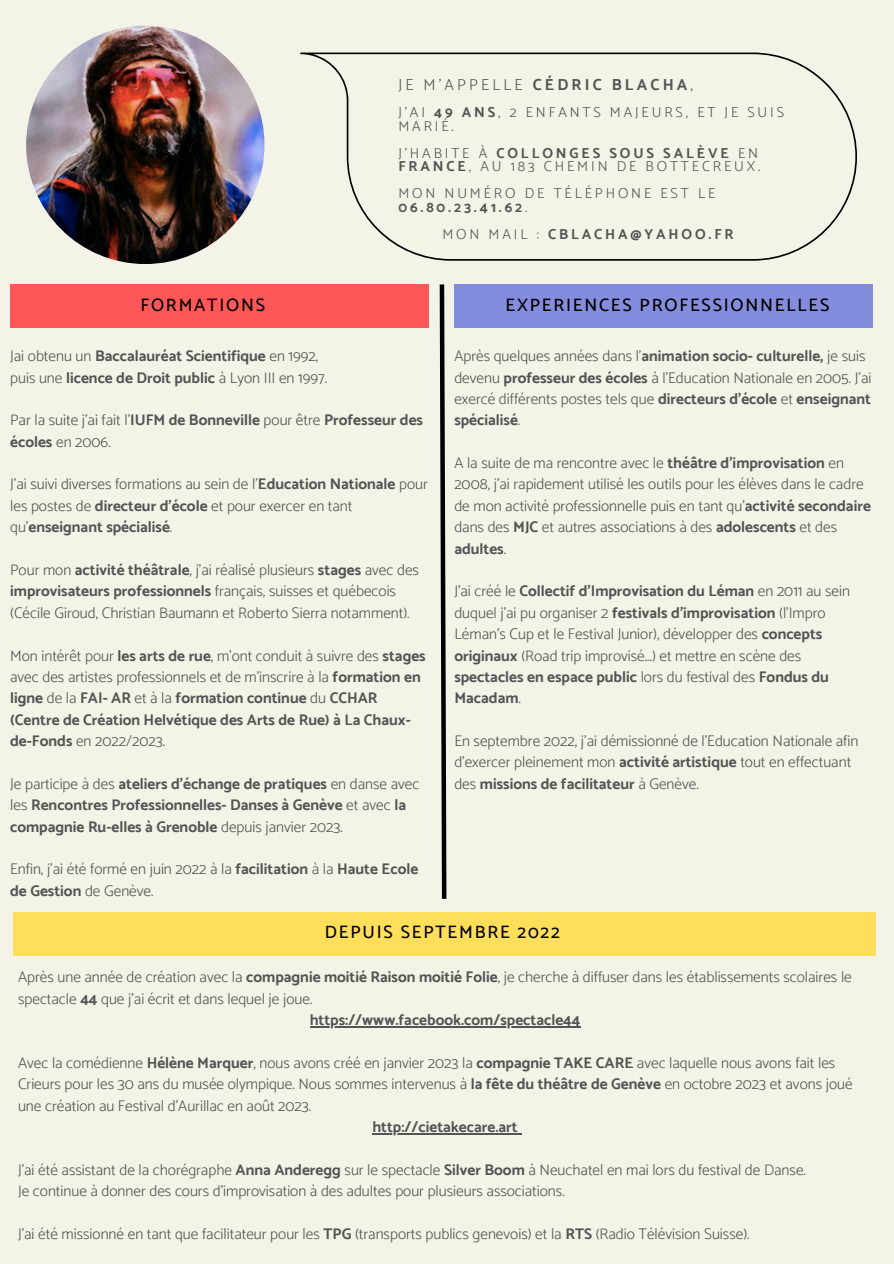
<style>
.page{position:relative;width:894px;height:1264px;background:#fff}
.page>*{position:absolute;margin:0;border:0;box-sizing:border-box;transform-origin:0 0}
.t1{font:500 18px "Catamaran";letter-spacing:.1em;color:#000}
.t2{font:300 15.9px "Catamaran";letter-spacing:.2em;color:#545454}
.t3{font:300 15.45px/21.3px "Catamaran";color:#545454}
.t4{font:700 15.45px/21.3px "Catamaran";color:#545454}
.t5{font:300 14.4px/13.5px "Catamaran";letter-spacing:.2em;color:#545454}
.t6{font:700 14.4px "Catamaran";letter-spacing:.2em;color:#545454}
.s1{font-weight:700}
.s2{font-weight:300}
</style>
<div class="page">
<div style="left:0;top:0;width:893px;height:1263px;background:#f4f3e8"></div>
<div style="left:10px;top:284px;width:419px;height:44px;background:#ff5757"></div>
<img style="left:26px;top:26px;width:238px;height:238px;border-radius:50%">
<svg style="left:300px;top:53px;width:556px;height:208px"></svg>
<div style="left:454px;top:284px;width:418px;height:44px;background:#848ddd"></div>
<div style="left:13px;top:912px;width:862px;height:44px;background:#ffde59"></div>
<hr style="left:309px;top:1026px;width:271px;height:1px;background:#545454">
<hr style="left:372px;top:1133px;width:145px;height:1px;background:#545454">
<svg style="left:439px;top:284px;width:8px;height:615px"></svg>
<p class="t2" style="left:398px;top:76px;width:296px">JE M'APPELLE <span class="s1">CÉDRIC BLACHA</span>,</p>
<p class="t5" style="left:398px;top:106px;width:387px">J'AI <span class="s1">49 ANS</span>, 2 ENFANTS MAJEURS, ET JE SUIS<br>MARIÉ.</p>
<p class="t5" style="left:398px;top:146px;width:363px">J'HABITE À <span class="s1">COLLONGES SOUS SALÈVE</span> EN<br><span class="s1">FRANCE</span>, AU 183 CHEMIN DE BOTTECREUX.</p>
<p class="t5" style="left:398px;top:187px;width:318px">MON NUMÉRO DE TÉLÉPHONE EST LE<br><span class="s1">06.80.23.41.62</span>.</p>
<p class="t6" style="left:442px;top:225px;width:293px"><span class="s2">MON MAIL :</span> CBLACHA@YAHOO.FR</p>
<p class="t1" style="left:140px;top:294px;width:126px">FORMATIONS</p>
<p class="t4" style="left:10px;top:345px;width:309px"><span class="s2">Jai obtenu un</span> Baccalauréat Scientifique <span class="s2">en 1992,</span></p>
<p class="t3" style="left:10px;top:366px;width:318px">puis une <span class="s1">licence de Droit public</span> à Lyon III en 1997.</p>
<p class="t3" style="left:10px;top:409px;width:414px">Par la suite j'ai fait l'<span class="s1">IUFM de Bonneville</span> pour être <span class="s1">Professeur des écoles</span> en 2006.</p>
<p class="t3" style="left:10px;top:473px;width:419px">J'ai suivi diverses formations au sein de l'<span class="s1">Education Nationale</span> pour les postes de <span class="s1">directeur d'école</span> et pour exercer en tant qu'<span class="s1">enseignant spécialisé</span>.</p>
<p class="t3" style="left:10px;top:559px;width:410px">Pour mon <span class="s1">activité théâtrale</span>, j'ai réalisé plusieurs <span class="s1">stages</span> avec des <span class="s1">improvisateurs professionnels</span> français, suisses et qué becois (Cécile Giroud, Christian Baumann et Roberto Sierra notamment).</p>
<p class="t4" style="left:10px;top:644px;width:417px"><span class="s2">Mon intérêt pour</span> les arts de rue<span class="s2">, m'ont conduit à suivre des</span> stages <span class="s2">avec des artistes professionnels et de m'inscrire à la</span> formation en ligne <span class="s2">de la</span> FAI- AR <span class="s2">et à la</span> formation continue <span class="s2">du</span> CCHAR (Centre de Création Helvétique des Arts de Rue) à La Chaux&shy;de-Fonds <span class="s2">en 2022/2023.</span></p>
<p class="t4" style="left:10px;top:772px;width:410px"><span class="s2">Je participe à des</span> ateliers d'échange de pratiques <span class="s2">en danse avec les</span> Rencontres Professionnelles- Danses à Genève <span class="s2">et avec</span> la compagnie Ru-elles à Grenoble <span class="s2">depuis janvier 2023.</span></p>
<p class="t3" style="left:10px;top:858px;width:409px">Enfin, j'ai été formé en juin 2022 à la <span class="s1">facilitation</span> à la <span class="s1">Haute Ecole de Gestion</span> de Genève.</p>
<p class="t1" style="left:505px;top:294px;width:325px">EXPERIENCES PROFESSIONNELLES</p>
<p class="t3" style="left:454px;top:345px;width:418px">Après quelques années dans l'<span class="s1">animation socio- culturelle,</span> je suis devenu <span class="s1">professeur des écoles</span> à l'Education Nationale en 2005. J'ai exercé différents postes tels que <span class="s1">directeurs d'école</span> et <span class="s1">enseignant spécialisé</span>.</p>
<p class="t3" style="left:454px;top:452px;width:418px">A la suite de ma rencontre avec le <span class="s1">théâtre d'improvisation</span> en 2008, j'ai rapidement utilisé les outils pour les élèves dans le cadre de mon activité professionnelle puis en tant qu'<span class="s1">activité secondaire </span>dans des <span class="s1">MJC</span> et autres associations à des <span class="s1">adolescents</span> et des <span class="s1">adultes</span>.</p>
<p class="t3" style="left:454px;top:580px;width:397px">J'ai créé le <span class="s1">Collectif d'Improvisation du Léman</span> en 2011 au sein duquel j'ai pu organiser 2 <span class="s1">festivals d'improvisation</span> (l'Impro Léman's Cup et le Festival Junior), développer des <span class="s1">concepts originaux</span> (Road trip improvisé...) et mettre en scène des <span class="s1">spectacles en espace public</span> lors du festival des <span class="s1">Fondus du Macadam</span>.</p>
<p class="t3" style="left:454px;top:730px;width:405px">En septembre 2022, j'ai démissionné de l'Education Nationale afin d'exercer pleinement mon <span class="s1">activité artistique</span> tout en effectuant des <span class="s1">missions de facilitateur</span> à Genève.</p>
<p class="t1" style="left:325px;top:921px;width:236px">DEPUIS SEPTEMBRE 2022</p>
<p class="t3" style="left:18px;top:966px;width:835px">Après une année de création avec la <span class="s1">compagnie moitié Raison moitié Folie</span>, je cherche à diffuser dans les établissements scolaires le spectacle <span class="s1">44</span> que j'ai écrit et dans lequel je joue.</p>
<p class="t4" style="left:309px;top:1009px;width:272px">https://www.facebook.com/spectacle44</p>
<p class="t3" style="left:18px;top:1051px;width:835px">Avec la comédienne <span class="s1">Hélène Marquer</span>, nous avons créé en janvier 2023 la <span class="s1">compagnie TAKE CARE</span> avec laquelle nous avons fait les<br>Crieurs pour les 30 ans du musée olympique. Nous sommes intervenus à <span class="s1">la fête du théâtre de Genève</span> en octobre 2023 et avons joué une création au Festival d'Aurillac en août 2023.</p>
<p class="t4" style="left:372px;top:1116px;width:147px">http://cietakecare.art</p>
<p class="t3" style="left:18px;top:1158px;width:789px">J'ai été assistant de la chorégraphe <span class="s1">Anna Anderegg</span> sur le spectacle <span class="s1">Silver Boom</span> à Neuchatel en mai lors du festival de Danse.</p>
<p class="t3" style="left:18px;top:1180px;width:548px">Je continue à donner des cours d'improvisation à des adultes pour plusieurs associations.</p>
<p class="t3" style="left:18px;top:1222px;width:732px">J'ai été missionné en tant que facilitateur pour les <span class="s1">TPG</span> (transports publics genevois) et la <span class="s1">RTS</span> (Radio Télévision Suisse).</p>
</div>
